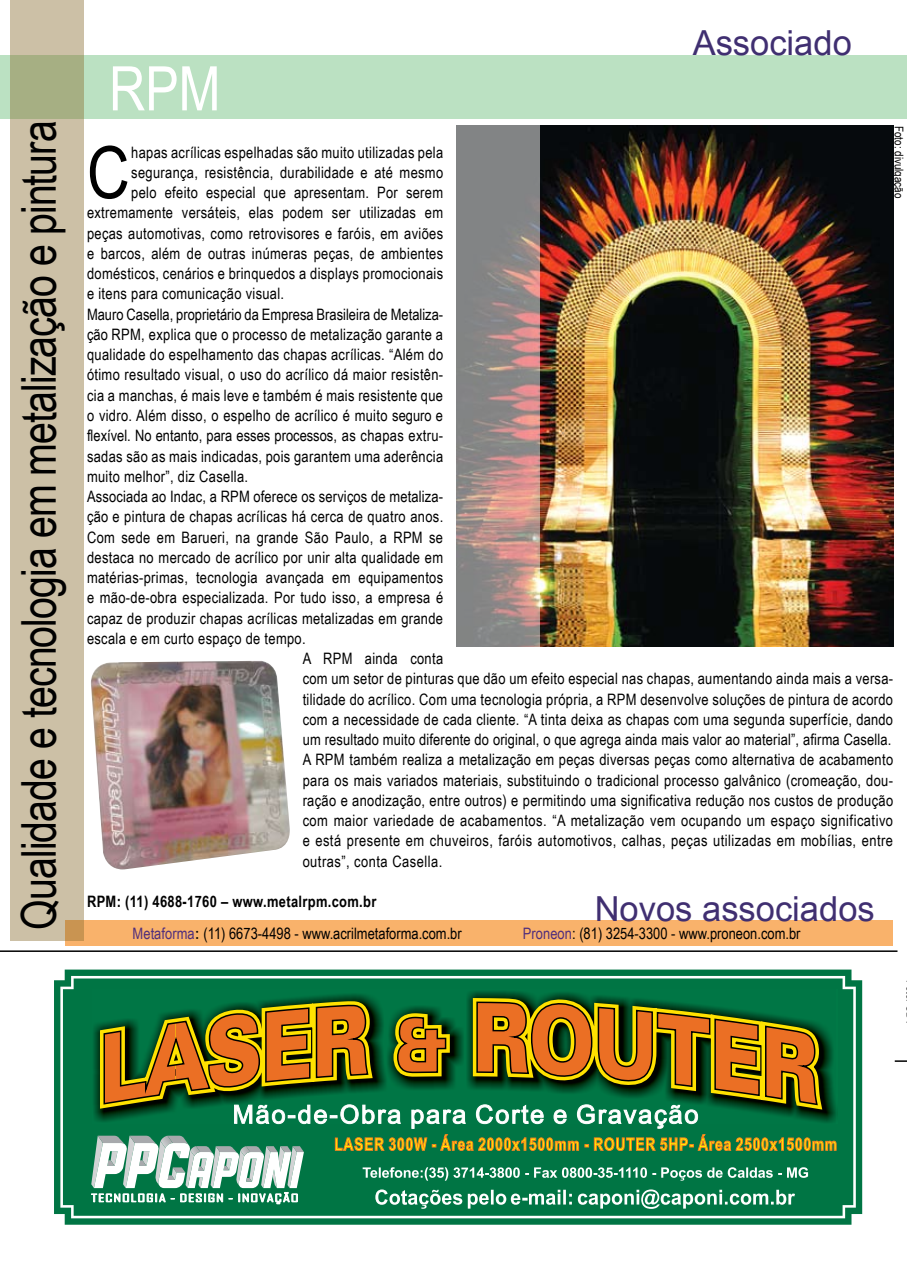
<style>
.page{position:relative;width:907px;height:1263px;background:#fff}
.page>*{position:absolute;margin:0;border:0;box-sizing:border-box;transform-origin:0 0}
.t1{font:72.3px "Arial Narrow";color:#000}
.t2{font:61.5px "Arial Narrow";color:#fff}
.t3{font:48px "Arial Narrow";letter-spacing:-.02em;color:#000}
.t4{font:34.5px "Arial";color:#402f71}
.t5{font:15.75px "Arial Narrow";letter-spacing:.02em;color:#000}
.t6{font:15.75px/32.1px "Arial Narrow";color:#000}
.t7{font:12px "Arial Narrow";color:#000}
.s1{font-weight:700}
.s2{color:#502e7c}
.s3{font-family:"Times";font-size:18px}
</style>
<div class="page">
<div style="left:65px;top:920px;width:828px;height:26px;background:#f9b26b"></div>
<div style="left:893px;top:56px;width:14px;height:63px;background:#bbe1c2"></div>
<div style="left:0;top:56px;width:893px;height:63px;background:#bbe1c2"></div>
<svg style="left:10px;top:0;width:73px;height:940px;fill:#ccc0a6"></svg>
<hr style="left:0;top:950px;width:897px;height:2px;background:#000">
<svg style="left:894px;top:1060px;width:13px;height:2px"></svg>
<img style="left:539px;top:125px;width:354px;height:521px">
<svg style="left:456px;top:125px;width:83px;height:522px;fill:#868585"></svg>
<img style="left:91px;top:661px;width:199px;height:208px">
<svg style="left:54px;top:969px;width:808px;height:256px;fill:#007544"></svg>
<svg style="left:60px;top:976px;width:795px;height:242px;fill:#007544"></svg>
<img style="left:93px;top:989px;width:744px;height:114px">
<svg style="left:96px;top:994px;width:731px;height:109px"></svg>
<svg style="left:103px;top:1001px;width:715px;height:102px"></svg>
<svg style="left:91px;top:1103px;width:746px;height:106px"></svg>
<h2 class="t2" style="left:109px;top:54px;width:113px">RPM</h2>
<h3 class="t4" style="left:692px;top:24px;width:161px">Associado</h3>
<h3 class="t3" style="left:12px;top:930px;width:811px;rotate:-90deg">Qualidade e tecnologia em metalização e pintura</h3>
<p class="t7" style="left:906px;top:126px;width:74px;rotate:90deg">Foto: divulgação</p>
<h1 class="t1" style="left:87px;top:131px;width:44px">C</h1>
<p class="t5" style="left:131px;top:143px;width:313px">hapas acrílicas espelhadas são muito utilizadas pela</p>
<p class="t5" style="left:131px;top:163px;width:313px">segurança, resistência, durabilidade e até mesmo</p>
<p class="t5" style="left:131px;top:184px;width:313px">pelo efeito especial que apresentam. Por serem</p>
<p class="t5" style="left:87px;top:204px;width:357px">extremamente versáteis, elas podem ser utilizadas em</p>
<p class="t5" style="left:87px;top:224px;width:357px">peças automotivas, como retrovisores e faróis, em aviões</p>
<p class="t5" style="left:87px;top:244px;width:358px">e barcos, além de outras inúmeras peças, de ambientes</p>
<p class="t5" style="left:87px;top:265px;width:357px">domésticos, cenários e brinquedos a displays promocionais</p>
<p class="t5" style="left:87px;top:285px;width:199px">e itens para comunicação visual.</p>
<p class="t6" style="left:87px;top:298px;width:358px">Mauro Casella, proprietário da Empresa Brasileira de Metaliza-</p>
<p class="t5" style="left:87px;top:325px;width:357px">ção RPM, explica que o processo de metalização garante a</p>
<p class="t5" style="left:87px;top:346px;width:358px">qualidade do espelhamento das chapas acrílicas. “Além do</p>
<p class="t5" style="left:87px;top:366px;width:358px">ótimo resultado visual, o uso do acrílico dá maior resistên-</p>
<p class="t5" style="left:87px;top:386px;width:357px">cia a manchas, é mais leve e também é mais resistente que</p>
<p class="t5" style="left:87px;top:406px;width:357px">o vidro. Além disso, o espelho de acrílico é muito seguro e</p>
<p class="t6" style="left:87px;top:420px;width:358px">flexível. No entanto, para esses processos, as chapas extru-</p>
<p class="t5" style="left:87px;top:447px;width:358px">sadas são as mais indicadas, pois garantem uma aderência</p>
<p class="t5" style="left:87px;top:467px;width:163px">muito melhor”, diz Casella.</p>
<p class="t5" style="left:87px;top:487px;width:357px">Associada ao Indac, a RPM oferece os serviços de metaliza-</p>
<p class="t5" style="left:87px;top:508px;width:358px">ção e pintura de chapas acrílicas há cerca de quatro anos.</p>
<p class="t5" style="left:87px;top:528px;width:357px">Com sede em Barueri, na grande São Paulo, a RPM se</p>
<p class="t5" style="left:87px;top:548px;width:357px">destaca no mercado de acrílico por unir alta qualidade em</p>
<p class="t5" style="left:87px;top:568px;width:358px">matérias-primas, tecnologia avançada em equipamentos</p>
<p class="t5" style="left:87px;top:589px;width:358px">e mão-de-obra especializada. Por tudo isso, a empresa é</p>
<p class="t5" style="left:87px;top:609px;width:357px">capaz de produzir chapas acrílicas metalizadas em grande</p>
<p class="t5" style="left:87px;top:629px;width:220px">escala e em curto espaço de tempo.</p>
<p class="t5" style="left:303px;top:649px;width:142px">A RPM ainda conta</p>
<p class="t5" style="left:303px;top:670px;width:592px">com um setor de pinturas que dão um efeito especial nas chapas, aumentando ainda mais a versa-</p>
<p class="t5" style="left:303px;top:690px;width:592px">tilidade do acrílico. Com uma tecnologia própria, a RPM desenvolve soluções de pintura de acordo</p>
<p class="t5" style="left:303px;top:710px;width:592px">com a necessidade de cada cliente. “A tinta deixa as chapas com uma segunda superfície, dando</p>
<p class="t5" style="left:303px;top:730px;width:590px">um resultado muito diferente do original, o que agrega ainda mais valor ao material”, afirma Casella.</p>
<p class="t5" style="left:303px;top:751px;width:592px">A RPM também realiza a metalização em peças diversas peças como alternativa de acabamento</p>
<p class="t5" style="left:303px;top:771px;width:592px">para os mais variados materiais, substituindo o tradicional processo galvânico (cromeação, dou-</p>
<p class="t5" style="left:303px;top:791px;width:592px">ração e anodização, entre outros) e permitindo uma significativa redução nos custos de produção</p>
<p class="t5" style="left:303px;top:812px;width:592px">com maior variedade de acabamentos. “A metalização vem ocupando um espaço significativo</p>
<p class="t5" style="left:303px;top:832px;width:592px">e está presente em chuveiros, faróis automotivos, calhas, peças utilizadas em mobílias, entre</p>
<p class="t5" style="left:303px;top:852px;width:141px">outras”, conta Casella.</p>
<p class="t6" style="left:133px;top:885px;width:331px;text-indent:-46px"><span class="s1">RPM: (11) 4688-1760 – www.metalrpm.com.br<br></span><span class="s2">Metaforma</span><span class="s3">:</span> (11) 6673-4498 - www.acrilmetaforma.com.br</p>
<h3 class="t4" style="left:595px;top:889px;width:281px">Novos associados</h3>
<p class="t6" style="left:523px;top:918px;width:279px"><span class="s2">Proneon</span>: (81) 3254-3300 - www.proneon.com.br</p>
</div>
